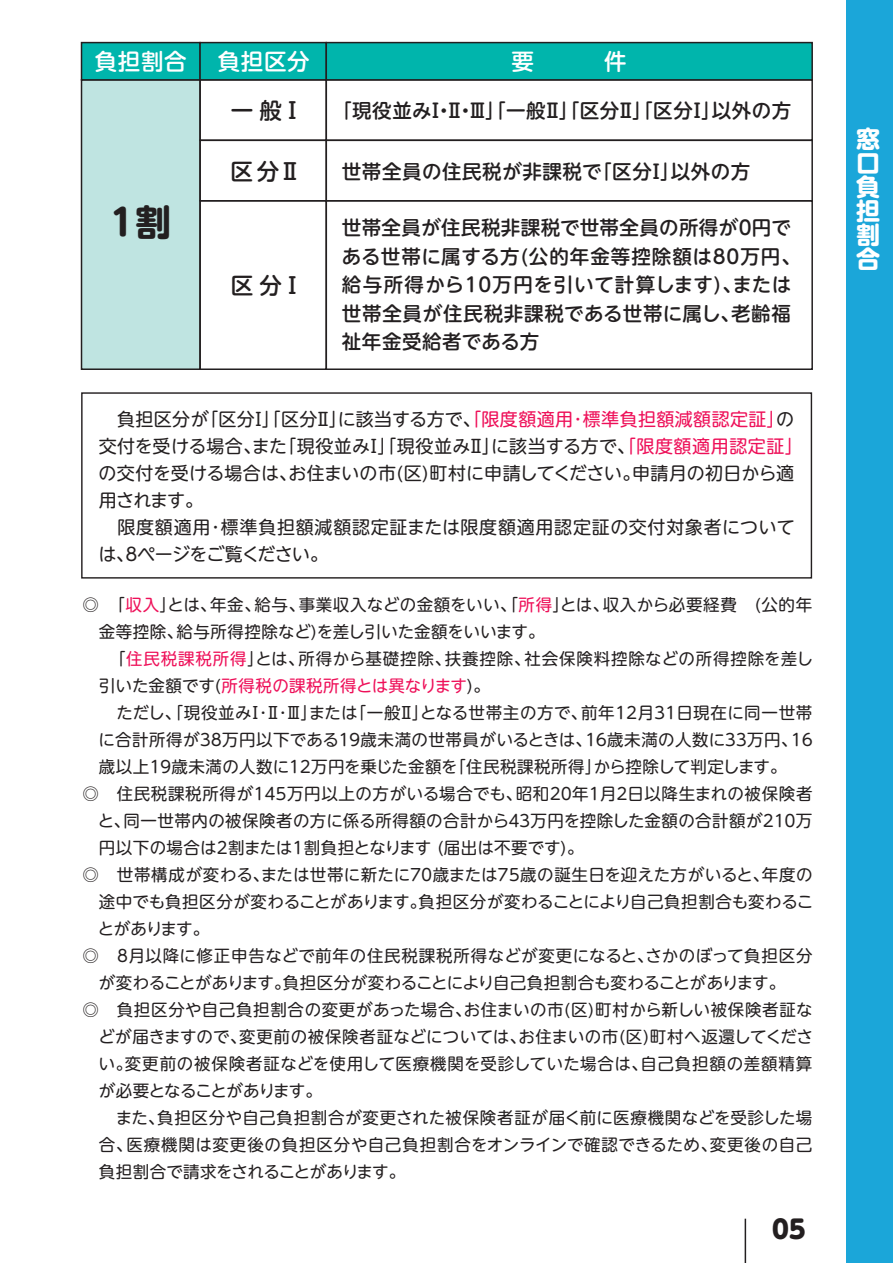
<style>
.page{position:relative;width:893px;height:1263px;background:#fff}
.page>*{position:absolute;margin:0;border:0;box-sizing:border-box;transform-origin:0 0}
.t1{font:700 36px "UD Shin M Go Pr 6";color:#231f20}
.t2{font:800 25.5px "UD Shin M Go Pr 6";color:#231f20}
.t3{font:700 24px/24px "UD Shin M Go Pr 6";color:#fff;text-align:justify}
.t4{font:500 22.5px "UD Shin M Go Pr 6";letter-spacing:.075em;color:#231f20}
.t5{font:500 22.5px "UD Shin M Go Pr 6";letter-spacing:.03em;color:#fff}
.t6{font:500 19.5px/28.5px "UD Shin M Go Pr 6";letter-spacing:.03em;color:#231f20;text-align:justify}
.t7{font:18px/27px "UD Shin M Go Pr 6";letter-spacing:.02em;color:#231f20}
.t8{font:16.5px "UD Shin M Go Pr 6";letter-spacing:.025em;color:#231f20}
.t9{font:16.5px "UD Shin M Go Pr 6";letter-spacing:.05em;color:#231f20}
.t10{font:16.5px "UD Shin M Go Pr 6";color:#231f20}
.t11{font:16.5px "UD Shin M Go Pr 6";letter-spacing:-.025em;color:#231f20}
.t12{font:16.5px "UD Shin M Go Pr 6";letter-spacing:.005em;color:#ee1059}
.t13{font:16.5px "UD Shin M Go Pr 6";letter-spacing:-.03em;color:#231f20}
.t14{font:16.5px "UD Shin M Go Pr 6";letter-spacing:-.045em;color:#231f20}
.s1{color:#ee1059}
.s2{color:#231f20}
</style>
<div class="page">
<div style="left:846px;top:0;width:47px;height:1263px;background:#1ba6d9"></div>
<div style="left:82px;top:80px;width:118px;height:289px;background:#bfe4e1"></div>
<div style="left:81px;top:79px;width:120px;height:291px;border:2px solid #231f20"></div>
<div style="left:199px;top:79px;width:128px;height:62px;border:2px solid #231f20"></div>
<div style="left:199px;top:140px;width:128px;height:61px;border:2px solid #231f20"></div>
<div style="left:326px;top:140px;width:487px;height:61px;border:2px solid #231f20"></div>
<div style="left:199px;top:200px;width:128px;height:170px;border:2px solid #231f20"></div>
<div style="left:326px;top:200px;width:487px;height:170px;border:2px solid #231f20"></div>
<div style="left:82px;top:43px;width:118px;height:37px;background:#00b5ac"></div>
<div style="left:81px;top:42px;width:120px;height:39px;border:2px solid #231f20"></div>
<div style="left:200px;top:43px;width:126px;height:37px;background:#00b5ac"></div>
<div style="left:199px;top:42px;width:128px;height:39px;border:2px solid #231f20"></div>
<div style="left:326px;top:43px;width:486px;height:37px;background:#00b5ac"></div>
<div style="left:326px;top:42px;width:487px;height:39px;border:2px solid #231f20"></div>
<div style="left:81px;top:392px;width:731px;height:187px;border:1px solid #231f20"></div>
<hr style="left:745px;top:1219px;width:1px;height:44px;background:#231f20">
<h3 class="t5" style="left:95px;top:42px;width:94px">負担割合</h3>
<h1 class="t1" style="left:110px;top:191px;width:62px">1割</h1>
<h3 class="t5" style="left:218px;top:42px;width:94px">負担区分</h3>
<h3 class="t4" style="left:231px;top:92px;width:74px">一般Ⅰ</h3>
<h3 class="t4" style="left:230px;top:153px;width:72px">区分Ⅱ</h3>
<h3 class="t4" style="left:231px;top:267px;width:74px">区分Ⅰ</h3>
<p class="t6" style="left:342px;top:95px;width:451px">｢現役並みⅠ・Ⅱ・Ⅲ｣｢一般Ⅱ｣｢区分Ⅱ｣｢区分Ⅰ｣以外の方</p>
<p class="t6" style="left:342px;top:156px;width:410px">世帯全員の住民税が非課税で｢区分Ⅰ｣以外の方</p>
<p class="t6" style="left:342px;top:212px;width:451px">世帯全員が住民税非課税で世帯全員の所得が0円である世帯に属する方(公的年金等控除額は80万円､給与所得から１０万円を引いて計算します)､または世帯全員が住民税非課税である世帯に属し､老齢福祉年金受給者である方</p>
<p class="t7" style="left:98px;top:404px;width:698px">　負担区分が｢区分Ⅰ｣｢区分Ⅱ｣に該当する方で､<span class="s1">｢限度額適用･標準負担額減額認定証｣</span>の交付を受ける場合､また｢現役並みⅠ｣｢現役並みⅡ｣に該当する方で､<span class="s1">｢限度額適用認定証｣</span>の交付を受ける場合は､お住まいの市(区)町村に申請してください｡申請月の初日から適用されます｡<br>　限度額適用･標準負担額減額認定証または限度額適用認定証の交付対象者については､８ページをご覧ください｡</p>
<p class="t8" style="left:82px;top:591px;width:731px">◎　｢<span class="s1">収入</span>｣とは、年金、給与、事業収入などの金額をいい、「<span class="s1">所得</span>」とは、収入から必要経費　(公的年</p>
<p class="t8" style="left:99px;top:618px;width:447px">金等控除、給与所得控除など)を差し引いた金額をいいます。</p>
<p class="t9" style="left:82px;top:645px;width:732px">　　｢<span class="s1">住民税課税所得</span>｣とは、所得から基礎控除、扶養控除、社会保険料控除などの所得控除を差し</p>
<p class="t12" style="left:99px;top:672px;width:384px"><span class="s2">引いた金額です(</span>所得税の課税所得とは異なります<span class="s2">)｡</span></p>
<p class="t8" style="left:82px;top:699px;width:732px">　　ただし、｢現役並みⅠ･Ⅱ･Ⅲ｣または｢一般Ⅱ｣となる世帯主の方で、前年１２月３１日現在に同一世帯</p>
<p class="t8" style="left:98px;top:726px;width:719px">に合計所得が３８万円以下である１９歳未満の世帯員がいるときは、１６歳未満の人数に３３万円、１６</p>
<p class="t10" style="left:99px;top:753px;width:681px">歳以上１９歳未満の人数に１２万円を乗じた金額を｢住民税課税所得｣から控除して判定します｡</p>
<p class="t8" style="left:82px;top:780px;width:732px">◎　住民税課税所得が１４５万円以上の方がいる場合でも、昭和２０年１月２日以降生まれの被保険者</p>
<p class="t8" style="left:98px;top:807px;width:716px">と、同一世帯内の被保険者の方に係る所得額の合計から４３万円を控除した金額の合計額が２１０万</p>
<p class="t8" style="left:99px;top:834px;width:478px">円以下の場合は2割または1割負担となります (届出は不要です)｡</p>
<p class="t8" style="left:82px;top:861px;width:732px">◎　世帯構成が変わる､または世帯に新たに７０歳または７５歳の誕生日を迎えた方がいると､年度の</p>
<p class="t8" style="left:99px;top:888px;width:716px">途中でも負担区分が変わることがあります｡負担区分が変わることにより自己負担割合も変わるこ</p>
<p class="t8" style="left:98px;top:915px;width:113px">とがあります。</p>
<p class="t8" style="left:82px;top:942px;width:732px">◎　8月以降に修正申告などで前年の住民税課税所得などが変更になると､さかのぼって負担区分</p>
<p class="t11" style="left:99px;top:969px;width:688px">が変わることがあります｡負担区分が変わることにより自己負担割合も変わることがあります。</p>
<p class="t8" style="left:82px;top:996px;width:732px">◎　負担区分や自己負担割合の変更があった場合､お住まいの市(区)町村から新しい被保険者証な</p>
<p class="t8" style="left:98px;top:1023px;width:716px">どが届きますので､変更前の被保険者証などについては､お住まいの市(区)町村へ返還してくださ</p>
<p class="t8" style="left:99px;top:1050px;width:715px">い｡変更前の被保険者証などを使用して医療機関を受診していた場合は､自己負担額の差額精算</p>
<p class="t14" style="left:99px;top:1077px;width:216px">が必要となることがあります｡</p>
<p class="t8" style="left:82px;top:1104px;width:732px">　　また､負担区分や自己負担割合が変更された被保険者証が届く前に医療機関などを受診した場</p>
<p class="t8" style="left:99px;top:1131px;width:715px">合、医療機関は変更後の負担区分や自己負担割合をオンラインで確認できるため､変更後の自己</p>
<p class="t13" style="left:99px;top:1158px;width:300px">負担割合で請求をされることがあります｡</p>
<h2 class="t2" style="left:772px;top:1207px;width:35px">05</h2>
<h3 class="t3" style="left:856px;top:125px;width:25px">窓口負担割合</h3>
</div>
